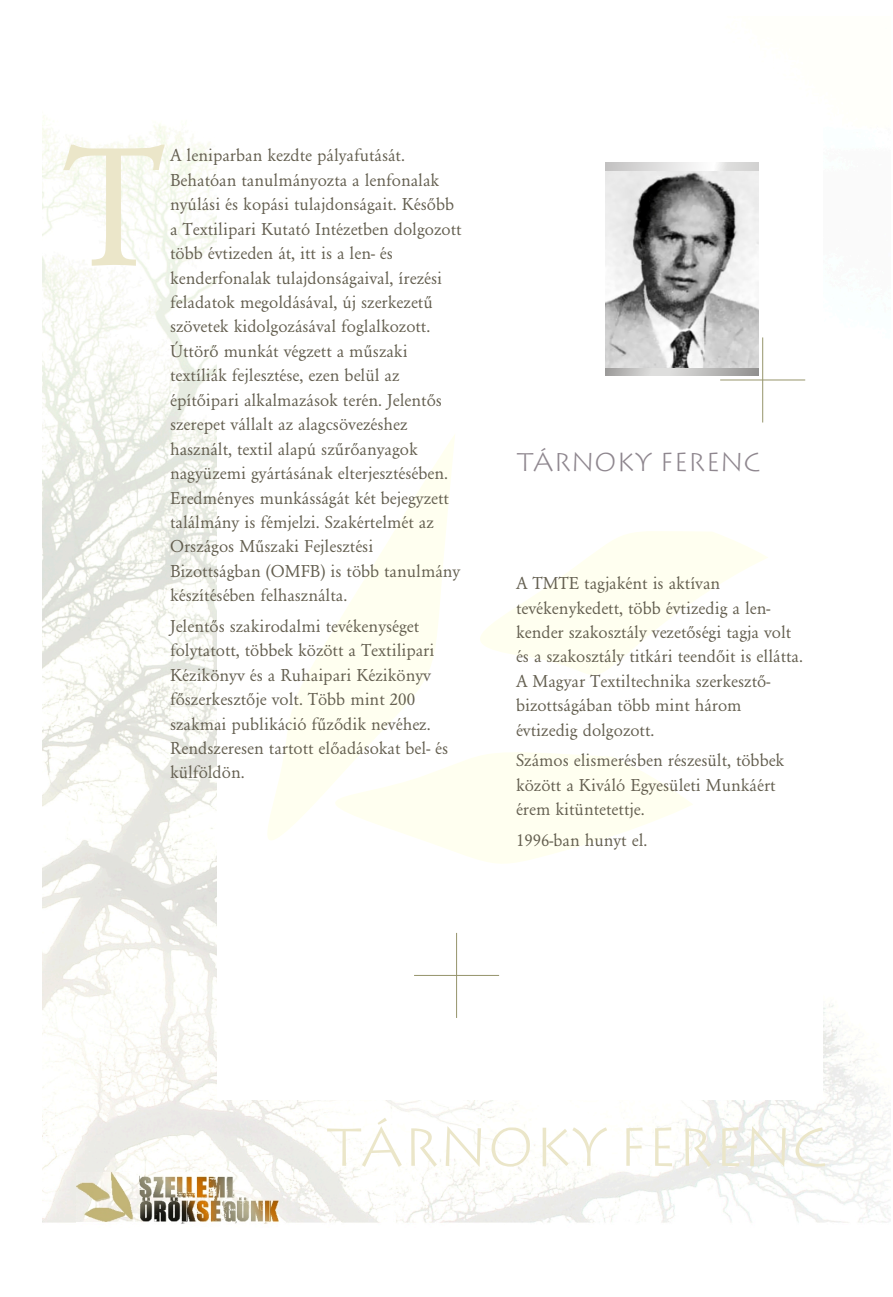
<style>
.page{position:relative;width:893px;height:1297px;background:#fff}
.page>*{position:absolute;margin:0;border:0;box-sizing:border-box;transform-origin:0 0}
.t1{font:176.85px "H Garamond Normal";color:#ebe6c9}
.t2{font:300 53.55px "H Lithograph";color:#ebe6c9}
.t3{font:300 25.8px "H Lithograph";color:#8f878f}
.t4{font:18px/24.5px "H Garamond Normal";color:#635e4f}
</style>
<div class="page">
<img style="left:43px;top:116px;width:847px;height:1108px">
<div style="left:218px;top:104px;width:605px;height:995px;background:#fff"></div>
<svg style="left:480px;top:531px;width:288px;height:144px;fill:#fffff5"></svg>
<svg style="left:267px;top:435px;width:188px;height:405px"></svg>
<svg style="left:282px;top:748px;width:411px;height:116px;fill:#fffff0"></svg>
<hr style="left:456px;top:933px;width:1px;height:85px;background:#96946b">
<hr style="left:414px;top:975px;width:85px;height:1px;background:#96946b">
<hr style="left:762px;top:337px;width:1px;height:85px;background:#96946b">
<hr style="left:720px;top:380px;width:85px;height:1px;background:#96946b">
<img style="left:76px;top:1172px;width:202px;height:50px">
<svg style="left:605px;top:163px;width:153px;height:9px"></svg>
<svg style="left:605px;top:367px;width:153px;height:9px"></svg>
<img style="left:605px;top:172px;width:153px;height:195px">
<h1 class="t1" style="left:63px;top:139px;width:102px">T</h1>
<p class="t4" style="left:170px;top:145px;width:293px">A leniparban kezdte pályafutását.<br>Behatóan tanulmányozta a lenfonalak nyúlási és kopási tulajdonságait. Később a Textilipari Kutató Intézetben dolgozott több évtizeden át, itt is a len- és kenderfonalak tulajdonságaival, írezési feladatok megoldásával, új szerkezetű szövetek kidolgozásával foglalkozott.<br>Úttörő munkát végzett a műszaki textíliák fejlesztése, ezen belül az építőipari alkalmazások terén. Jelentős szerepet vállalt az alagcsövezéshez használt, textil alapú szűrőanyagok nagyüzemi gyártásának elterjesztésében.<br>Eredményes munkásságát két bejegyzett találmány is fémjelzi. Szakértelmét az Országos Műszaki Fejlesztési Bizottságban (OMFB) is több tanulmány</p>
<h3 class="t3" style="left:517px;top:447px;width:245px">TÁRNOKY FERENC</h3>
<p class="t4" style="left:516px;top:572px;width:206px">A TMTE tagjaként is aktívan</p>
<p class="t4" style="left:170px;top:585px;width:179px">készítésében felhasználta.</p>
<p class="t4" style="left:516px;top:597px;width:256px">tevékenykedett, több évtizedig a len-</p>
<p class="t4" style="left:170px;top:615px;width:251px">Jelentős szakirodalmi tevékenységet</p>
<p class="t4" style="left:516px;top:621px;width:277px">kender szakosztály vezetőségi tagja volt</p>
<p class="t4" style="left:170px;top:640px;width:266px">folytatott, többek között a Textilipari</p>
<p class="t4" style="left:516px;top:646px;width:288px">és a szakosztály titkári teendőit is ellátta.</p>
<p class="t4" style="left:170px;top:664px;width:263px">Kézikönyv és a Ruhaipari Kézikönyv</p>
<p class="t4" style="left:516px;top:670px;width:256px">A Magyar Textiltechnika szerkesztő-</p>
<p class="t4" style="left:170px;top:688px;width:246px">főszerkesztője volt. Több mint 200</p>
<p class="t4" style="left:516px;top:695px;width:227px">bizottságában több mint három</p>
<p class="t4" style="left:170px;top:713px;width:262px">szakmai publikáció fűződik nevéhez.</p>
<p class="t4" style="left:516px;top:719px;width:140px">évtizedig dolgozott.</p>
<p class="t4" style="left:170px;top:737px;width:280px">Rendszeresen tartott előadásokat bel- és</p>
<p class="t4" style="left:516px;top:750px;width:270px">Számos elismerésben részesült, többek</p>
<p class="t4" style="left:170px;top:762px;width:76px">külföldön.</p>
<p class="t4" style="left:516px;top:774px;width:261px">között a Kiváló Egyesületi Munkáért érem kitüntetettje.</p>
<p class="t4" style="left:516px;top:829px;width:133px">1996-ban hunyt el.</p>
<h2 class="t2" style="left:327px;top:1116px;width:502px">TÁRNOKY FERENC</h2>
</div>
